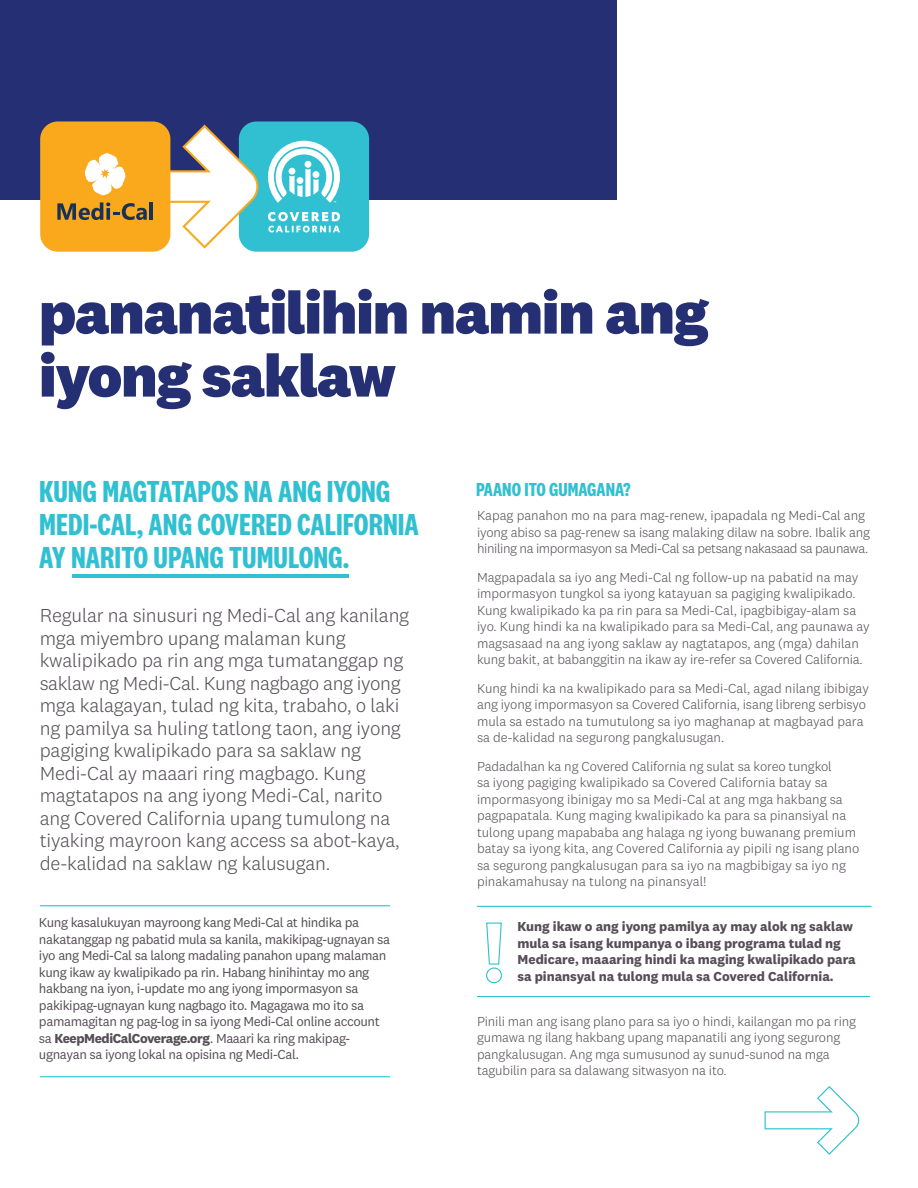
<style>
.page{position:relative;width:918px;height:1188px;background:#fff}
.page>*{position:absolute;margin:0;border:0;box-sizing:border-box;transform-origin:0 0}
.t1{font:800 60px/63px "National 2";letter-spacing:-.02em;color:#242f74}
.t2{font:700 31.5px/33px "National 2 Condensed";color:#31c0d1}
.t3{font:300 19.5px/22.5px "National 2";letter-spacing:-.01em;color:#564e57}
.t4{font:700 19.5px "National 2 Condensed";color:#31c0d1}
.t5{font:300 13.5px/16.5px "National 2";color:#564e57}
.t6{font:13.5px/16.5px "National 2";letter-spacing:-.03em;color:#564e57}
.t7{font:700 13.5px/16.5px "National 2";color:#564e57}
.s1{font-weight:700}
</style>
<div class="page">
<div style="left:0;top:0;width:616px;height:199px;background:#242f74"></div>
<div style="left:239px;top:121px;width:130px;height:131px;background:#31c0d1;border-radius:18px"></div>
<svg style="left:268px;top:212px;width:72px;height:20px"></svg>
<svg style="left:268px;top:141px;width:72px;height:62px"></svg>
<div style="left:40px;top:121px;width:130px;height:131px;background:#faa81c;border-radius:18px"></div>
<svg style="left:57px;top:125px;width:201px;height:124px"></svg>
<svg style="left:765px;top:1086px;width:94px;height:69px"></svg>
<hr style="left:40px;top:905px;width:350px;height:1px;background:#31c0d1">
<hr style="left:40px;top:1076px;width:350px;height:1px;background:#31c0d1">
<hr style="left:477px;top:906px;width:395px;height:1px;background:#31c0d1">
<hr style="left:477px;top:996px;width:393px;height:1px;background:#31c0d1">
<svg style="left:486px;top:922px;width:16px;height:62px"></svg>
<hr style="left:72px;top:574px;width:276px;height:4px;background:#31c0d1">
<h1 class="t1" style="left:39px;top:281px;width:671px">pananatilihin namin ang iyong saklaw</h1>
<h2 class="t2" style="left:39px;top:475px;width:381px">KUNG MAGTATAPOS NA ANG IYONG<br>MEDI-CAL, ANG COVERED CALIFORNIA<br>AY NARITO UPANG TUMULONG.</h2>
<h3 class="t4" style="left:476px;top:478px;width:156px">PAANO ITO GUMAGANA?</h3>
<p class="t3" style="left:40px;top:604px;width:371px">Regular na sinusuri ng Medi-Cal ang kanilang mga miyembro upang malaman kung kwalipikado pa rin ang mga tumatanggap ng saklaw ng Medi-Cal. Kung nagbago ang iyong mga kalagayan, tulad ng kita, trabaho, o laki ng pamilya sa huling tatlong taon, ang iyong pagiging kwalipikado para sa saklaw ng Medi-Cal ay maaari ring magbago. Kung magtatapos na ang iyong Medi-Cal, narito ang Covered California upang tumulong na tiyaking mayroon kang access sa abot-kaya, de-kalidad na saklaw ng kalusugan.</p>
<p class="t5" style="left:477px;top:507px;width:395px">Kapag panahon mo na para mag-renew, ipapadala ng Medi-Cal ang iyong abiso sa pag-renew sa isang malaking dilaw na sobre. Ibalik ang hiniling na impormasyon sa Medi-Cal sa petsang nakasaad sa paunawa.</p>
<p class="t5" style="left:477px;top:569px;width:394px">Magpapadala sa iyo ang Medi-Cal ng follow-up na pabatid na may impormasyon tungkol sa iyong katayuan sa pagiging kwalipikado.<br>Kung kwalipikado ka pa rin para sa Medi-Cal, ipagbibigay-alam sa iyo. Kung hindi ka na kwalipikado para sa Medi-Cal, ang paunawa ay magsasaad na ang iyong saklaw ay nagtatapos, ang (mga) dahilan kung bakit, at babanggitin na ikaw ay ire-refer sa Covered California.</p>
<p class="t5" style="left:477px;top:680px;width:394px">Kung hindi ka na kwalipikado para sa Medi-Cal, agad nilang ibibigay ang iyong impormasyon sa Covered California, isang libreng serbisyo mula sa estado na tumutulong sa iyo maghanap at magbayad para sa de-kalidad na segurong pangkalusugan.</p>
<p class="t5" style="left:477px;top:758px;width:384px">Padadalhan ka ng Covered California ng sulat sa koreo tungkol<br>sa iyong pagiging kwalipikado sa Covered California batay sa impormasyong ibinigay mo sa Medi-Cal at ang mga hakbang sa pagpapatala. Kung maging kwalipikado ka para sa pinansiyal na tulong upang mapababa ang halaga ng iyong buwanang premium batay sa iyong kita, ang Covered California ay pipili ng isang plano sa segurong pangkalusugan para sa iyo na magbibigay sa iyo ng pinakamahusay na tulong na pinansyal!</p>
<p class="t7" style="left:518px;top:918px;width:340px">Kung ikaw o ang iyong pamilya ay may alok ng saklaw mula sa isang kumpanya o ibang programa tulad ng Medicare, maaaring hindi ka maging kwalipikado para sa pinansyal na tulong mula sa Covered California.</p>
<p class="t5" style="left:477px;top:1013px;width:381px">Pinili man ang isang plano para sa iyo o hindi, kailangan mo pa ring gumawa ng ilang hakbang upang mapanatili ang iyong segurong pangkalusugan. Ang mga sumusunod ay sunud-sunod na mga tagubilin para sa dalawang sitwasyon na ito.</p>
<p class="t6" style="left:39px;top:914px;width:353px">Kung kasalukuyan mayroong kang Medi-Cal at hindika pa nakatanggap ng pabatid mula sa kanila, makikipag-ugnayan sa iyo ang Medi-Cal sa lalong madaling panahon upang malaman kung ikaw ay kwalipikado pa rin. Habang hinihintay mo ang hakbang na iyon, i-update mo ang iyong impormasyon sa pakikipag-ugnayan kung nagbago ito. Magagawa mo ito sa pamamagitan ng pag-log in sa iyong Medi-Cal online account sa <span class="s1">KeepMediCalCoverage.org</span>. Maaari ka ring makipag&shy;ugnayan sa iyong lokal na opisina ng Medi-Cal.</p>
</div>
